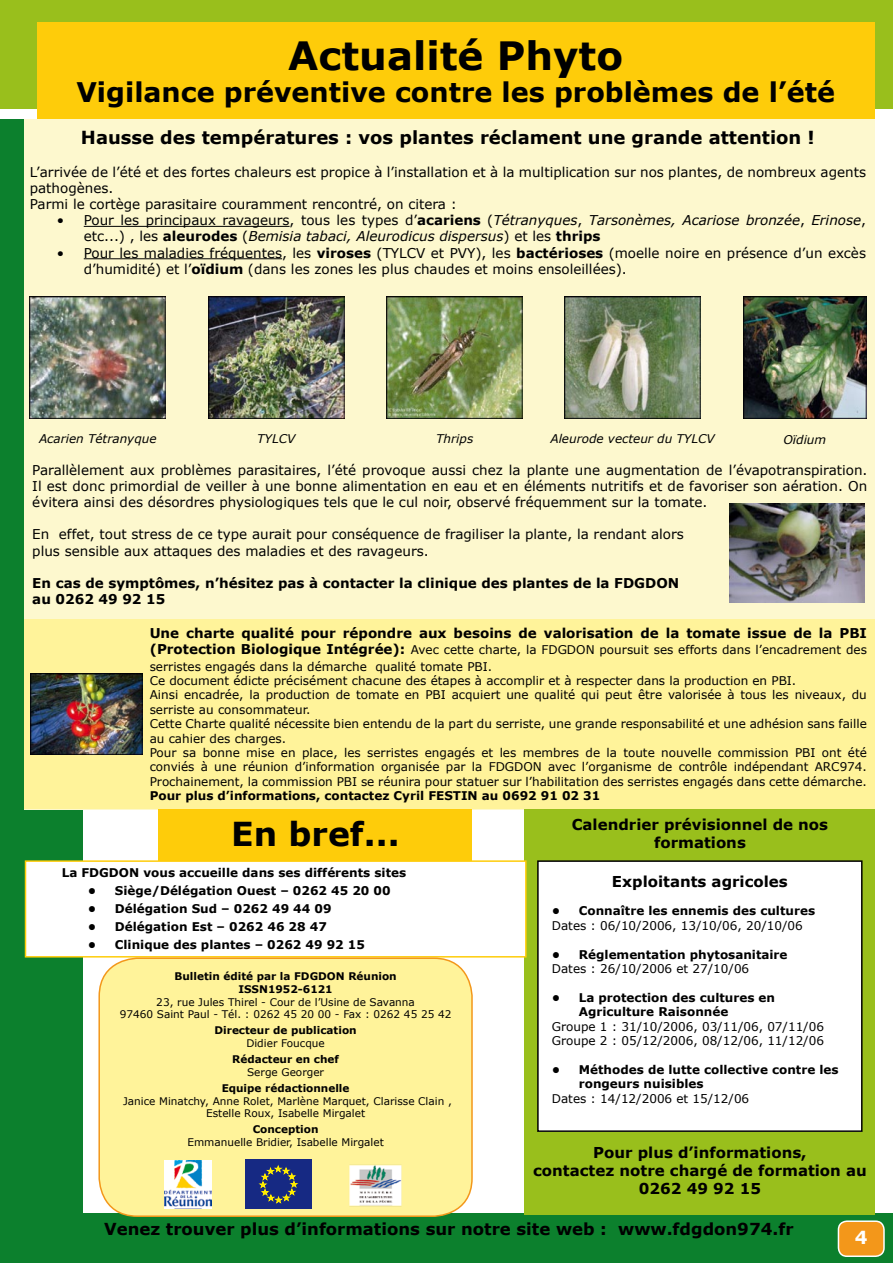
<style>
.page{position:relative;width:893px;height:1263px;background:#fff}
.page>*{position:absolute;margin:0;border:0;box-sizing:border-box;transform-origin:0 0}
.t1{font:700 39px "Verdana";color:#000}
.t2{font:700 33px "Verdana";color:#000}
.t3{font:700 27px "Verdana";color:#000}
.t4{font:700 18px "Verdana";color:#000}
.t5{font:700 18px "Verdana";color:#fff}
.t6{font:700 16.5px "Verdana";color:#000}
.t7{font:700 15px/18px "Verdana";color:#000;text-align:center}
.t8{font:13.5px/16.2px "Verdana";color:#000}
.t9{font:italic 13.5px/16.2px "Verdana";color:#000}
.t10{font:700 13.5px/16.2px "Verdana";color:#000}
.t11{font:12px/14.4px "Verdana";color:#000}
.t12{font:700 12px/14.4px "Verdana";color:#000}
.t13{font:italic 12px "Verdana";color:#000}
.t14{font:10.5px/12.6px "Verdana";color:#000;text-align:center}
.t15{font:700 10.5px/12.6px "Verdana";color:#000;text-align:center}
.s1{font-style:normal}
.s2{font-weight:700;font-style:normal}
.s3{font-weight:700}
.s4{font-weight:700;font-size:13.5px}
</style>
<div class="page">
<div style="left:0;top:0;width:893px;height:109px;background:#99bf1c"></div>
<div style="left:0;top:1213px;width:893px;height:50px;background:#0c802d"></div>
<div style="left:0;top:119px;width:82px;height:1135px;background:#0c802d"></div>
<div style="left:37px;top:23px;width:837px;height:96px;background:#fecc0a"></div>
<div style="left:24px;top:119px;width:850px;height:690px;background:#fdf8ce"></div>
<div style="left:524px;top:805px;width:350px;height:410px;background:#99bf1c"></div>
<div style="left:24px;top:619px;width:850px;height:190px;background:#fff39a"></div>
<div style="left:159px;top:809px;width:313px;height:52px;background:#fecc0a"></div>
<div style="left:26px;top:861px;width:500px;height:96px;background:#fff"></div>
<div style="left:25px;top:860px;width:502px;height:97px;border:2px solid #fecc0a"></div>
<div style="left:99px;top:958px;width:373px;height:258px;background:#fff39a;border-radius:38px"></div>
<div style="left:98px;top:957px;width:375px;height:260px;border:2px solid #f3971a;border-radius:38px"></div>
<div style="left:538px;top:861px;width:324px;height:270px;background:#fff"></div>
<div style="left:537px;top:860px;width:325px;height:272px;border:2px solid #000"></div>
<hr style="left:84px;top:226px;width:206px;height:1px;background:#000">
<hr style="left:84px;top:258px;width:198px;height:1px;background:#000">
<div style="left:838px;top:1221px;width:46px;height:35px;background:#f3971a;border-radius:9px"></div>
<div style="left:838px;top:1220px;width:47px;height:37px;border:2px solid #fff;border-radius:9px"></div>
<img style="left:30px;top:296px;width:136px;height:123px">
<img style="left:208px;top:296px;width:136px;height:123px">
<img style="left:387px;top:296px;width:136px;height:123px">
<img style="left:564px;top:296px;width:137px;height:123px">
<img style="left:744px;top:296px;width:122px;height:123px">
<img style="left:730px;top:503px;width:135px;height:99px">
<img style="left:31px;top:674px;width:112px;height:80px">
<img style="left:165px;top:1160px;width:47px;height:48px">
<div style="left:245px;top:1159px;width:67px;height:50px;background:#162983"></div>
<svg style="left:260px;top:1166px;width:37px;height:36px"></svg>
<img style="left:349px;top:1165px;width:53px;height:42px">
<h1 class="t1" style="left:288px;top:31px;width:336px">Actualité Phyto</h1>
<h3 class="t3" style="left:76px;top:75px;width:760px">Vigilance préventive contre les problèmes de l’été</h3>
<h3 class="t4" style="left:81px;top:126px;width:735px">Hausse des températures : vos plantes réclament une grande attention !</h3>
<p class="t8" style="left:30px;top:163px;width:838px">L’arrivée de l’été et des fortes chaleurs est propice à l’installation et à la multiplication sur nos plantes, de nombreux agents pathogènes.<br>Parmi le cortège parasitaire couramment rencontré, on citera :</p>
<p class="t9" style="left:84px;top:212px;width:784px;text-indent:-27px"><span class="s1">• Pour les principaux ravageurs, tous les types d’</span><span class="s2">acariens</span> <span class="s1">(</span>Tétranyques<span class="s1">,</span> Tarsonèmes, Acariose bronzée<span class="s1">,</span> Erinose<span class="s1">, etc...) , les</span> <span class="s2">aleurodes</span> <span class="s1">(</span>Bemisia tabaci, Aleurodicus dispersus<span class="s1">) et les</span> <span class="s2">thrips</span></p>
<p class="t8" style="left:84px;top:244px;width:784px;text-indent:-27px">• Pour les maladies fréquentes, les <span class="s3">viroses</span> (TYLCV et PVY), les <span class="s3">bactérioses</span> (moelle noire en présence d’un excès d’humidité) et l’<span class="s3">oïdium</span> (dans les zones les plus chaudes et moins ensoleillées).</p>
<p class="t13" style="left:39px;top:431px;width:119px">Acarien Tétranyque</p>
<p class="t13" style="left:257px;top:431px;width:40px">TYLCV</p>
<p class="t13" style="left:436px;top:431px;width:39px">Thrips</p>
<p class="t13" style="left:550px;top:431px;width:166px">Aleurode vecteur du TYLCV</p>
<p class="t13" style="left:783px;top:432px;width:44px">Oïdium</p>
<p class="t8" style="left:32px;top:461px;width:837px;text-align:justify">Parallèlement aux problèmes parasitaires, l’été provoque aussi chez la plante une augmentation de l’évapotranspiration.<br>Il est donc primordial de veiller à une bonne alimentation en eau et en éléments nutritifs et de favoriser son aération. On évitera ainsi des désordres physiologiques tels que le cul noir, observé fréquemment sur la tomate.</p>
<p class="t8" style="left:32px;top:526px;width:653px">En effet, tout stress de ce type aurait pour conséquence de fragiliser la plante, la rendant alors plus sensible aux attaques des maladies et des ravageurs.</p>
<p class="t10" style="left:32px;top:574px;width:648px">En cas de symptômes, n’hésitez pas à contacter la clinique des plantes de la FDGDON au 0262 49 92 15</p>
<p class="t10" style="left:150px;top:625px;width:719px">Une charte qualité pour répondre aux besoins de valorisation de la tomate issue de la PBI</p>
<p class="t11" style="left:150px;top:642px;width:719px;line-height:16.2px"><span class="s4">(Protection Biologique Intégrée):</span> Avec cette charte, la FDGDON poursuit ses efforts dans l’encadrement des serristes engagés dans la démarche qualité tomate PBI.</p>
<p class="t11" style="left:150px;top:673px;width:719px">Ce document édicte précisément chacune des étapes à accomplir et à respecter dans la production en PBI.<br>Ainsi encadrée, la production de tomate en PBI acquiert une qualité qui peut être valorisée à tous les niveaux, du serriste au consommateur.<br>Cette Charte qualité nécessite bien entendu de la part du serriste, une grande responsabilité et une adhésion sans faille au cahier des charges.<br>Pour sa bonne mise en place, les serristes engagés et les membres de la toute nouvelle commission PBI ont été conviés à une réunion d’information organisée par la FDGDON avec l’organisme de contrôle indépendant ARC974.<br>Prochainement, la commission PBI se réunira pour statuer sur l’habilitation des serristes engagés dans cette démarche.</p>
<p class="t12" style="left:150px;top:788px;width:452px">Pour plus d’informations, contactez Cyril FESTIN au 0692 91 02 31</p>
<p class="t7" style="left:572px;top:815px;width:258px">Calendrier prévisionnel de nos formations</p>
<h2 class="t2" style="left:231px;top:813px;width:170px">En bref...</h2>
<p class="t12" style="left:62px;top:865px;width:346px">La FDGDON vous accueille dans ses différents sites</p>
<p class="t12" style="left:88px;top:883px;width:304px">• Siège/Délégation Ouest – 0262 45 20 00</p>
<p class="t12" style="left:88px;top:901px;width:245px">• Délégation Sud – 0262 49 44 09</p>
<p class="t12" style="left:88px;top:919px;width:241px">• Délégation Est – 0262 46 28 47</p>
<p class="t12" style="left:88px;top:937px;width:279px">• Clinique des plantes – 0262 49 92 15</p>
<p class="t15" style="left:174px;top:970px;width:224px">Bulletin édité par la FDGDON Réunion<br>ISSN1952-6121</p>
<p class="t14" style="left:120px;top:995px;width:333px">23, rue Jules Thirel - Cour de l’Usine de Savanna<br>97460 Saint Paul - Tél. : 0262 45 20 00 - Fax : 0262 45 25 42</p>
<p class="t15" style="left:214px;top:1024px;width:144px">Directeur de publication</p>
<p class="t14" style="left:246px;top:1036px;width:80px">Didier Foucque</p>
<p class="t15" style="left:232px;top:1053px;width:108px">Rédacteur en chef</p>
<p class="t14" style="left:247px;top:1065px;width:78px">Serge Georger</p>
<p class="t15" style="left:222px;top:1081px;width:129px">Equipe rédactionnelle</p>
<p class="t14" style="left:123px;top:1094px;width:330px">Janice Minatchy, Anne Rolet, Marlène Marquet, Clarisse Clain ,<br>Estelle Roux, Isabelle Mirgalet</p>
<p class="t15" style="left:253px;top:1123px;width:67px">Conception</p>
<p class="t14" style="left:187px;top:1135px;width:198px">Emmanuelle Bridier, Isabelle Mirgalet</p>
<p class="t7" style="left:612px;top:872px;width:177px">Exploitants agricoles</p>
<p class="t12" style="left:552px;top:903px;width:265px">• Connaître les ennemis des cultures</p>
<p class="t11" style="left:552px;top:918px;width:253px">Dates : 06/10/2006, 13/10/06, 20/10/06</p>
<p class="t12" style="left:552px;top:947px;width:237px">• Réglementation phytosanitaire</p>
<p class="t11" style="left:552px;top:961px;width:199px">Dates : 26/10/2006 et 27/10/06</p>
<p class="t12" style="left:579px;top:990px;width:198px;text-indent:-27px">• La protection des cultures en<br>Agriculture Raisonnée</p>
<p class="t11" style="left:552px;top:1019px;width:274px">Groupe 1 : 31/10/2006, 03/11/06, 07/11/06<br>Groupe 2 : 05/12/2006, 08/12/06, 11/12/06</p>
<p class="t12" style="left:579px;top:1062px;width:261px;text-indent:-27px">• Méthodes de lutte collective contre les rongeurs nuisibles</p>
<p class="t11" style="left:552px;top:1091px;width:199px">Dates : 14/12/2006 et 15/12/06</p>
<p class="t7" style="left:533px;top:1143px;width:335px">Pour plus d’informations,<br>contactez notre chargé de formation au<br>0262 49 92 15</p>
<h3 class="t6" style="left:104px;top:1218px;width:691px">Venez trouver plus d’informations sur notre site web : www.fdgdon974.fr</h3>
<h3 class="t5" style="left:855px;top:1226px;width:14px">4</h3>
</div>
